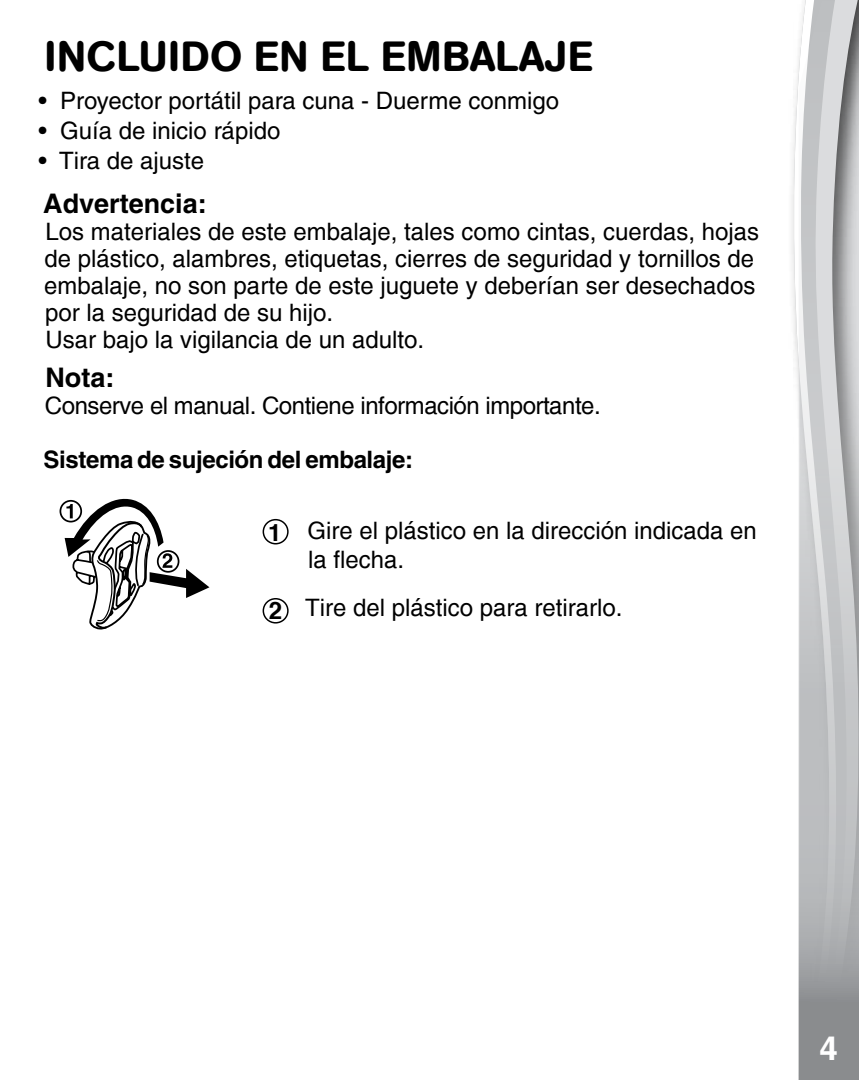
<style>
.page{position:relative;width:859px;height:1080px;background:#fff}
.page>*{position:absolute;margin:0;border:0;box-sizing:border-box;transform-origin:0 0}
.t1{font:500 42px "AG Book Rounded";letter-spacing:.02em;color:#000}
.t2{font:700 33px "Helvetica";color:#fff}
.t3{font:700 27px "Helvetica";color:#000}
.t4{font:24px/27px "Helvetica";color:#000}
.t5{font:500 24px "Helvetica";color:#000}
.t6{font:24px "Helvetica";letter-spacing:-.02em;color:#000}
.t7{font:700 24px "Helvetica";letter-spacing:-.015em;color:#000}
.t8{font:700 24px "Helvetica";color:#000}
.s1{font-weight:700}
</style>
<div class="page">
<div style="left:60px;top:500px;width:22px;height:22px;border:2px solid #000;border-radius:50%"></div>
<svg style="left:65px;top:498px;width:144px;height:132px"></svg>
<div style="left:157px;top:550px;width:22px;height:23px;border:2px solid #000;border-radius:50%"></div>
<div style="left:263px;top:519px;width:26px;height:25px;border:2px solid #000;border-radius:50%"></div>
<div style="left:263px;top:598px;width:26px;height:26px;border:2px solid #000;border-radius:50%"></div>
<svg style="left:793px;top:55px;width:6px;height:1025px"></svg>
<svg style="left:799px;top:0;width:60px;height:1080px;background:#bdbec0"></svg>
<div style="left:774px;top:1038px;width:24px;height:42px;background:#fff"></div>
<h1 class="t1" style="left:45px;top:32px;width:549px">INCLUIDO EN EL EMBALAJE</h1>
<p class="t5" style="left:38px;top:87px;width:522px">• Proyector portátil para cuna - Duerme conmigo</p>
<p class="t5" style="left:38px;top:117px;width:243px">• Guía de inicio rápido</p>
<p class="t5" style="left:38px;top:147px;width:167px">• Tira de ajuste</p>
<p class="t3" style="left:43px;top:187px;width:165px">Advertencia:</p>
<p class="t4" style="left:44px;top:219px;width:716px">Los materiales de este embalaje, tales como cintas, cuerdas, hojas de plástico, alambres, etiquetas, cierres de seguridad y tornillos de embalaje, no son parte de este juguete y deberían ser desechados por la seguridad de su hijo.<br>Usar bajo la vigilancia de un adulto.</p>
<p class="t3" style="left:45px;top:361px;width:70px">Nota:</p>
<p class="t6" style="left:45px;top:391px;width:557px">Conserve el manual. Contiene información importante.</p>
<p class="t7" style="left:44px;top:445px;width:371px">Sistema de sujeción del embalaje:</p>
<p class="t8" style="left:268px;top:517px;width:15px">1</p>
<p class="t4" style="left:307px;top:516px;width:451px;line-height:28.8px">Gire el plástico en la dirección indicada en la flecha.</p>
<p class="t4" style="left:269px;top:594px;width:355px"><span class="s1">2</span> Tire del plástico para retirarlo.</p>
<h2 class="t2" style="left:820px;top:1025px;width:25px">4 <sup>4</sup>4</h2>
</div>
